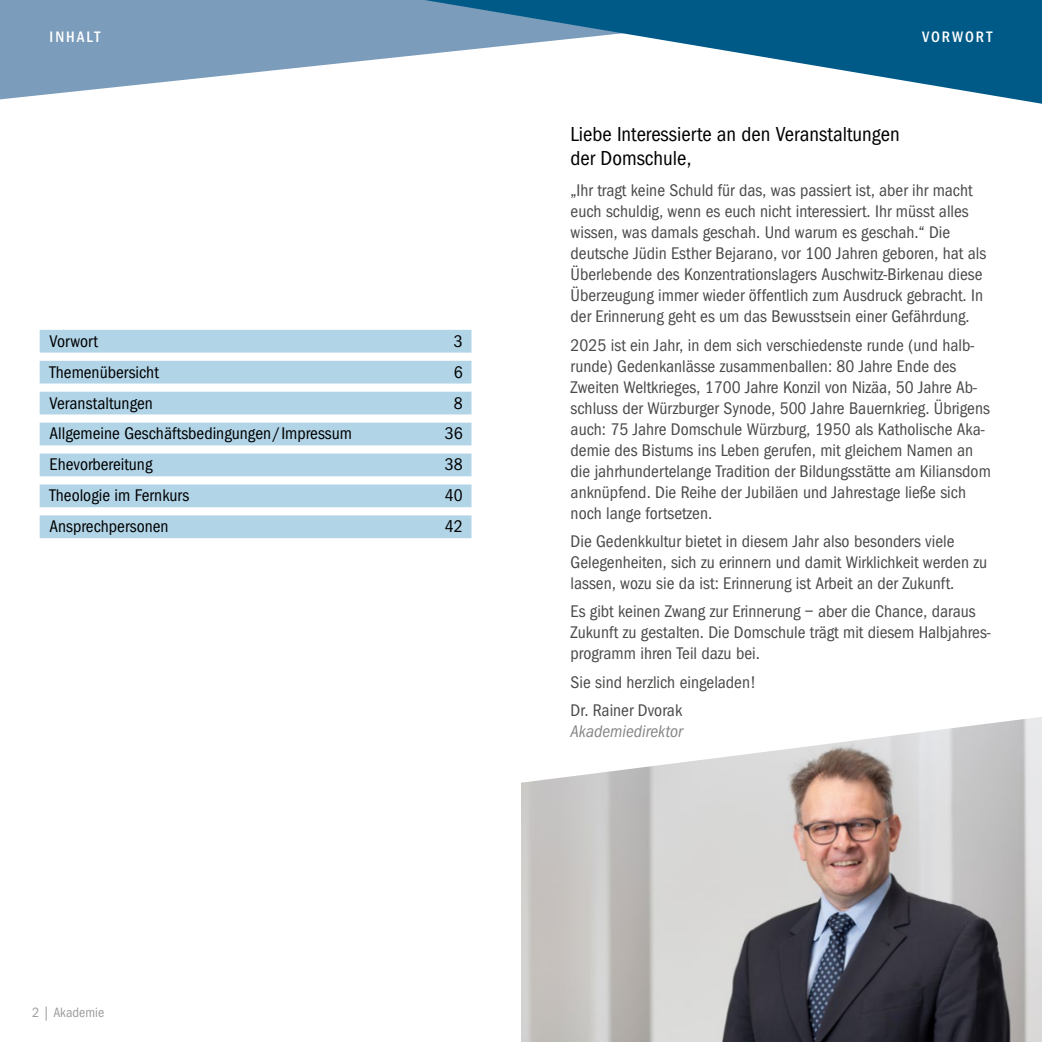
<style>
.page{position:relative;width:1042px;height:1042px;background:#fff}
.page>*{position:absolute;margin:0;border:0;box-sizing:border-box;transform-origin:0 0}
.t1{font:21px/24.5px "Franklin Goth EFTU Book Con";color:#000}
.t2{font:17.5px/21px "Franklin Goth EFTU Book Con";color:#4a4a49}
.t3{font:17.5px "Franklin Goth EFTU Book Con";color:#000}
.t4{font:17.5px "Franklin Goth EFTU Book Con Ita";color:#878787}
.t5{font:15.75px "Franklin Goth EFTU Med Con";letter-spacing:.125em;color:#fff}
.t6{font:14px "Franklin Goth EFTU Book Con";color:#9d9d9c}
</style>
<div class="page">
<svg style="left:0;top:0;width:424px;height:99px;fill:#7b9cbb"></svg>
<svg style="left:424px;top:0;width:618px;height:104px"></svg>
<div style="left:40px;top:330px;width:431px;height:23px;background:#b1d4e7"></div>
<div style="left:40px;top:361px;width:431px;height:22px;background:#b1d4e7"></div>
<div style="left:40px;top:392px;width:431px;height:22px;background:#b1d4e7"></div>
<div style="left:40px;top:423px;width:431px;height:22px;background:#b1d4e7"></div>
<div style="left:40px;top:453px;width:431px;height:23px;background:#b1d4e7"></div>
<div style="left:40px;top:484px;width:431px;height:23px;background:#b1d4e7"></div>
<div style="left:40px;top:515px;width:431px;height:23px;background:#b1d4e7"></div>
<img style="left:521px;top:717px;width:521px;height:325px">
<p class="t5" style="left:50px;top:28px;width:52px">INHALT</p>
<p class="t3" style="left:50px;top:331px;width:50px">Vorwort</p>
<p class="t3" style="left:454px;top:331px;width:10px">3</p>
<p class="t3" style="left:50px;top:362px;width:111px">Themenübersicht</p>
<p class="t3" style="left:454px;top:362px;width:10px">6</p>
<p class="t3" style="left:50px;top:393px;width:105px">Veranstaltungen</p>
<p class="t3" style="left:454px;top:393px;width:10px">8</p>
<p class="t3" style="left:50px;top:424px;width:304px">Allgemeine Geschäftsbedingungen/Impressum</p>
<p class="t3" style="left:445px;top:424px;width:19px">36</p>
<p class="t3" style="left:50px;top:455px;width:104px">Ehevorbereitung</p>
<p class="t3" style="left:445px;top:455px;width:19px">38</p>
<p class="t3" style="left:50px;top:486px;width:141px">Theologie im Fernkurs</p>
<p class="t3" style="left:445px;top:486px;width:19px">40</p>
<p class="t3" style="left:50px;top:516px;width:121px">Ansprechpersonen</p>
<p class="t3" style="left:445px;top:516px;width:19px">42</p>
<p class="t6" style="left:32px;top:1004px;width:73px">2 | Akademie</p>
<p class="t5" style="left:922px;top:28px;width:72px">VORWORT</p>
<p class="t1" style="left:570px;top:122px;width:331px">Liebe Interessierte an den Veranstaltungen der Domschule,</p>
<p class="t2" style="left:570px;top:180px;width:417px">„Ihr tragt keine Schuld für das, was passiert ist, aber ihr macht euch schuldig, wenn es euch nicht interessiert. Ihr müsst alles wissen, was damals geschah. Und warum es geschah.“ Die deutsche Jüdin Esther Bejarano, vor 100 Jahren geboren, hat als Überlebende des Konzentrationslagers Auschwitz-Birkenau diese Überzeugung immer wieder öffentlich zum Ausdruck gebracht. In der Erinnerung geht es um das Bewusstsein einer Gefährdung.</p>
<p class="t2" style="left:570px;top:334px;width:422px">2025 ist ein Jahr, in dem sich verschiedenste runde (und halb&shy;runde) Gedenkanlässe zusammenballen: 80 Jahre Ende des Zweiten Weltkrieges, 1700 Jahre Konzil von Nizäa, 50 Jahre Ab&shy;schluss der Würzburger Synode, 500 Jahre Bauernkrieg. Übrigens auch: 75 Jahre Domschule Würzburg, 1950 als Katholische Aka&shy;demie des Bistums ins Leben gerufen, mit gleichem Namen an die jahrhundertelange Tradition der Bildungsstätte am Kiliansdom anknüpfend. Die Reihe der Jubiläen und Jahrestage ließe sich noch lange fortsetzen.</p>
<p class="t2" style="left:570px;top:531px;width:418px">Die Gedenkkultur bietet in diesem Jahr also besonders viele<br>Gelegenheiten, sich zu erinnern und damit Wirklichkeit werden zu lassen, wozu sie da ist: Erinnerung ist Arbeit an der Zukunft.</p>
<p class="t2" style="left:570px;top:601px;width:422px">Es gibt keinen Zwang zur Erinnerung – aber die Chance, daraus<br>Zukunft zu gestalten. Die Domschule trägt mit diesem Halbjahres&shy;programm ihren Teil dazu bei.</p>
<p class="t2" style="left:570px;top:668px;width:187px;line-height:28.3px">Sie sind herzlich eingeladen!<br>Dr. Rainer Dvorak</p>
<p class="t4" style="left:570px;top:721px;width:114px">Akademiedirektor</p>
</div>
